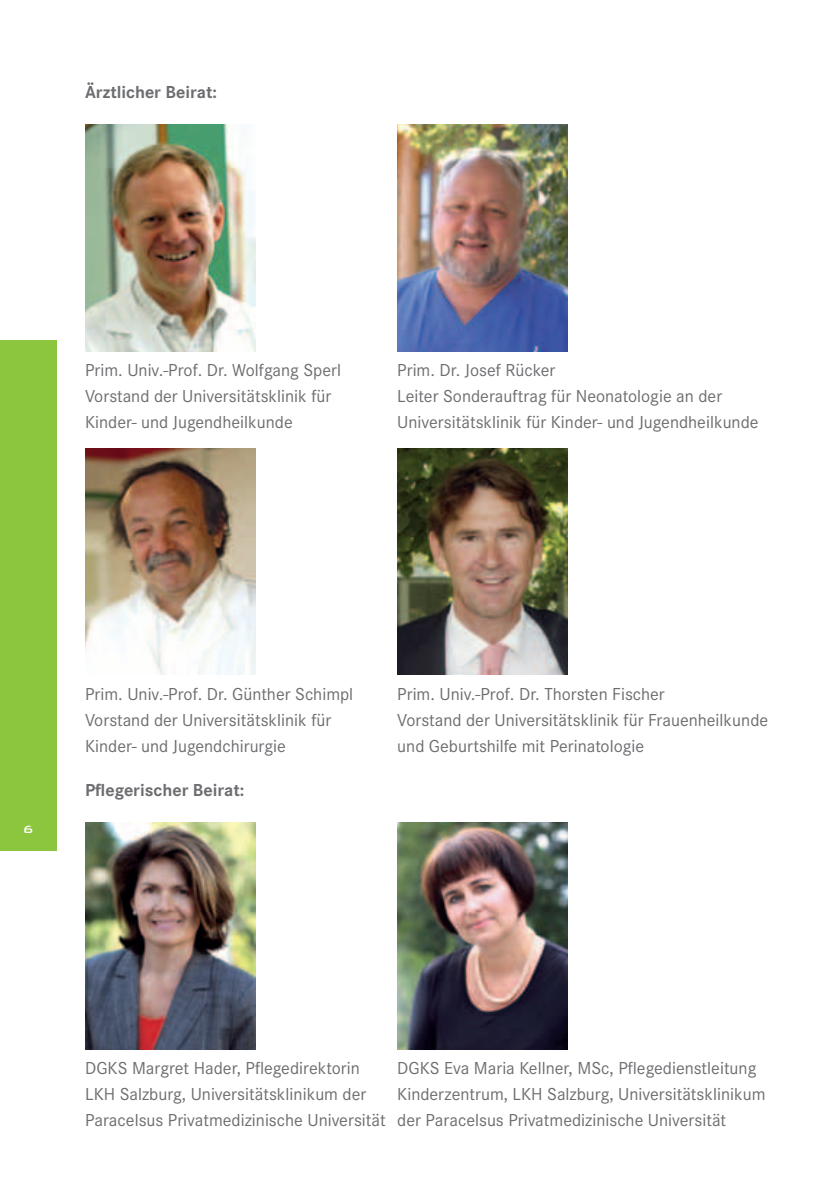
<style>
.page{position:relative;width:840px;height:1191px;background:#fff}
.page>*{position:absolute;margin:0;border:0;box-sizing:border-box;transform-origin:0 0}
.t1{font:18px/26px "Corporate S";color:#6c6d70}
.t2{font:700 18px "Corporate S";color:#6c6d70}
.t3{font:500 14px "Bank Gothic BT";color:#fff}
</style>
<div class="page">
<div style="left:0;top:340px;width:57px;height:510px;background:#8bc63e"></div>
<img style="left:85px;top:125px;width:170px;height:226px">
<img style="left:85px;top:448px;width:170px;height:227px">
<img style="left:397px;top:125px;width:170px;height:226px">
<img style="left:397px;top:448px;width:170px;height:227px">
<img style="left:85px;top:822px;width:170px;height:227px">
<img style="left:397px;top:822px;width:170px;height:227px">
<p class="t2" style="left:85px;top:82px;width:133px">Ärztlicher Beirat:</p>
<p class="t1" style="left:85px;top:358px;width:257px">Prim. Univ.-Prof. Dr. Wolfgang Sperl<br>Vorstand der Universitätsklinik für<br>Kinder- und Jugendheilkunde</p>
<p class="t1" style="left:397px;top:358px;width:362px">Prim. Dr. Josef Rücker<br>Leiter Sonderauftrag für Neonatologie an der<br>Universitätsklinik für Kinder- und Jugendheilkunde</p>
<p class="t3" style="left:23px;top:822px;width:12px">6</p>
<p class="t1" style="left:85px;top:681px;width:269px">Prim. Univ.-Prof. Dr. Günther Schimpl<br>Vorstand der Universitätsklinik für<br>Kinder- und Jugendchirurgie</p>
<p class="t2" style="left:85px;top:779px;width:161px">Pflegerischer Beirat:</p>
<p class="t1" style="left:397px;top:681px;width:372px">Prim. Univ.-Prof. Dr. Thorsten Fischer<br>Vorstand der Universitätsklinik für Frauenheilkunde und Geburtshilfe mit Perinatologie</p>
<p class="t1" style="left:85px;top:1055px;width:302px">DGKS Margret Hader, Pflegedirektorin<br>LKH Salzburg, Universitätsklinikum der<br>Paracelsus Privatmedizinische Universität</p>
<p class="t1" style="left:397px;top:1055px;width:369px">DGKS Eva Maria Kellner, MSc, Pflegedienstleitung<br>Kinderzentrum, LKH Salzburg, Universitätsklinikum der Paracelsus Privatmedizinische Universität</p>
</div>
